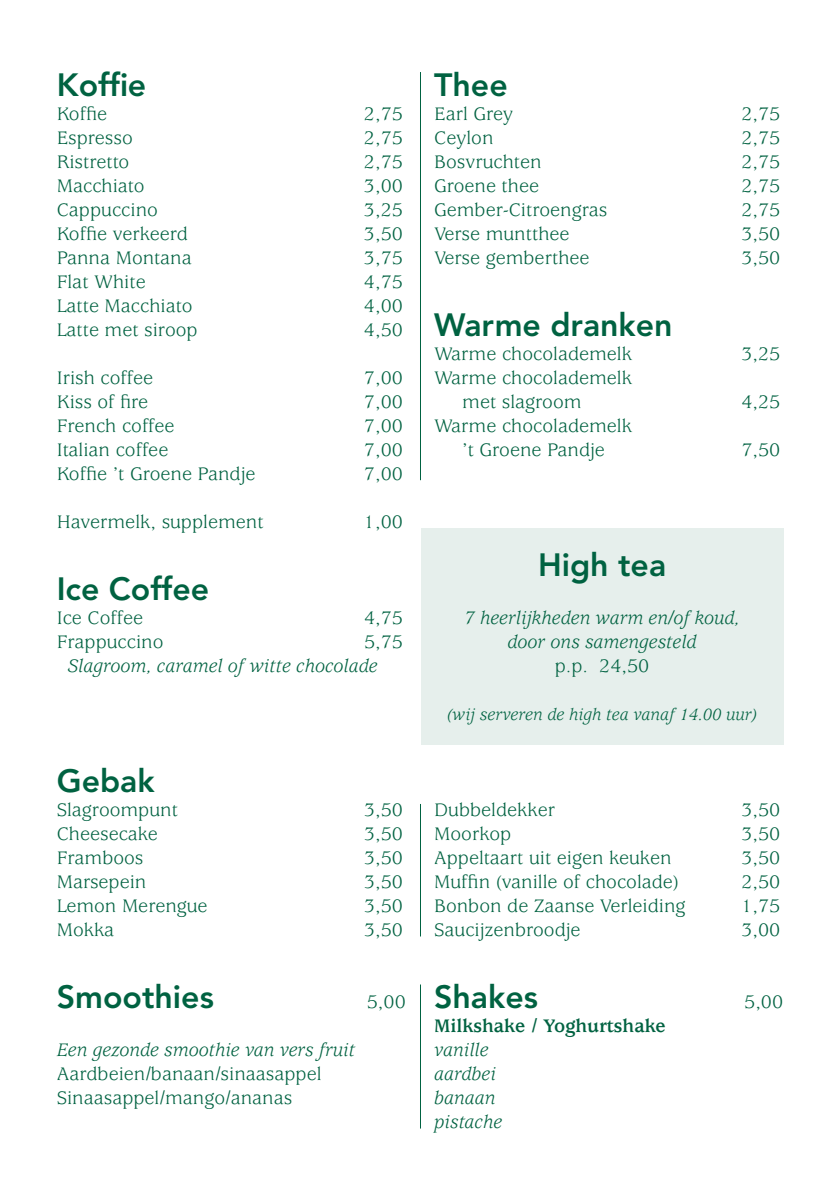
<style>
.page{position:relative;width:840px;height:1191px;background:#fff}
.page>*{position:absolute;margin:0;border:0;box-sizing:border-box;transform-origin:0 0}
.t1{font:800 32px "Avenir LT Std";color:#006241}
.t2{font:20px/24px "Usherwood Std";color:#006241}
.t3{font:italic 20px/24px "Usherwood Std";color:#006241;text-align:center}
.t4{font:700 20px "Usherwood Std";color:#006241}
.t5{font:italic 18px "Usherwood Std";color:#006241}
</style>
<div class="page">
<div style="left:421px;top:528px;width:361px;height:216px;background:#e6efec"></div>
<hr style="left:420px;top:72px;width:1px;height:408px;background:#006241">
<hr style="left:420px;top:804px;width:1px;height:132px;background:#006241">
<hr style="left:420px;top:984px;width:1px;height:144px;background:#006241">
<h1 class="t1" style="left:57px;top:66px;width:91px">Koffie</h1>
<p class="t2" style="left:57px;top:103px;width:52px">Koffie</p>
<p class="t2" style="left:364px;top:103px;width:40px">2,75</p>
<p class="t2" style="left:57px;top:127px;width:77px">Espresso</p>
<p class="t2" style="left:364px;top:127px;width:40px">2,75</p>
<p class="t2" style="left:57px;top:151px;width:74px">Ristretto</p>
<p class="t2" style="left:364px;top:151px;width:40px">2,75</p>
<p class="t2" style="left:57px;top:175px;width:89px">Macchiato</p>
<p class="t2" style="left:364px;top:175px;width:40px">3,00</p>
<p class="t2" style="left:57px;top:199px;width:103px">Cappuccino</p>
<p class="t2" style="left:364px;top:199px;width:40px">3,25</p>
<p class="t2" style="left:57px;top:223px;width:133px">Koffie verkeerd</p>
<p class="t2" style="left:364px;top:223px;width:40px">3,50</p>
<p class="t2" style="left:57px;top:247px;width:136px">Panna Montana</p>
<p class="t2" style="left:364px;top:247px;width:40px">3,75</p>
<p class="t2" style="left:57px;top:271px;width:90px">Flat White</p>
<p class="t2" style="left:364px;top:271px;width:40px">4,75</p>
<p class="t2" style="left:57px;top:295px;width:137px">Latte Macchiato</p>
<p class="t2" style="left:364px;top:295px;width:40px">4,00</p>
<p class="t2" style="left:57px;top:319px;width:142px">Latte met siroop</p>
<p class="t2" style="left:364px;top:319px;width:40px">4,50</p>
<p class="t2" style="left:57px;top:367px;width:98px">Irish coffee</p>
<p class="t2" style="left:364px;top:367px;width:40px">7,00</p>
<p class="t2" style="left:57px;top:391px;width:93px">Kiss of fire</p>
<p class="t2" style="left:364px;top:391px;width:40px">7,00</p>
<p class="t2" style="left:57px;top:415px;width:119px">French coffee</p>
<p class="t2" style="left:364px;top:415px;width:40px">7,00</p>
<p class="t2" style="left:57px;top:439px;width:113px">Italian coffee</p>
<p class="t2" style="left:364px;top:439px;width:40px">7,00</p>
<p class="t2" style="left:57px;top:463px;width:200px">Koffie ’t Groene Pandje</p>
<p class="t2" style="left:364px;top:463px;width:40px">7,00</p>
<p class="t2" style="left:57px;top:511px;width:208px">Havermelk, supplement</p>
<p class="t2" style="left:364px;top:511px;width:40px">1,00</p>
<h1 class="t1" style="left:57px;top:570px;width:154px">Ice Coffee</h1>
<p class="t2" style="left:57px;top:607px;width:88px">Ice Coffee</p>
<p class="t2" style="left:364px;top:607px;width:40px">4,75</p>
<p class="t2" style="left:57px;top:631px;width:108px">Frappuccino</p>
<p class="t2" style="left:364px;top:631px;width:40px">5,75</p>
<p class="t3" style="left:68px;top:655px;width:311px">Slagroom, caramel of witte chocolade</p>
<h1 class="t1" style="left:57px;top:762px;width:99px">Gebak</h1>
<p class="t2" style="left:57px;top:799px;width:123px">Slagroompunt</p>
<p class="t2" style="left:364px;top:799px;width:40px">3,50</p>
<p class="t2" style="left:57px;top:823px;width:103px">Cheesecake</p>
<p class="t2" style="left:364px;top:823px;width:40px">3,50</p>
<p class="t2" style="left:57px;top:847px;width:88px">Framboos</p>
<p class="t2" style="left:364px;top:847px;width:40px">3,50</p>
<p class="t2" style="left:57px;top:871px;width:91px">Marsepein</p>
<p class="t2" style="left:364px;top:871px;width:40px">3,50</p>
<p class="t2" style="left:57px;top:895px;width:152px">Lemon Merengue</p>
<p class="t2" style="left:364px;top:895px;width:40px">3,50</p>
<p class="t2" style="left:57px;top:919px;width:59px">Mokka</p>
<p class="t2" style="left:364px;top:919px;width:40px">3,50</p>
<h1 class="t1" style="left:57px;top:978px;width:158px">Smoothies</h1>
<p class="t2" style="left:366px;top:991px;width:40px">5,00</p>
<p class="t3" style="left:57px;top:1039px;width:300px">Een gezonde smoothie van vers fruit</p>
<p class="t2" style="left:57px;top:1063px;width:266px">Aardbeien/banaan/sinaasappel<br>Sinaasappel/mango/ananas</p>
<h1 class="t1" style="left:434px;top:66px;width:75px">Thee</h1>
<p class="t2" style="left:434px;top:103px;width:80px">Earl Grey</p>
<p class="t2" style="left:741px;top:103px;width:40px">2,75</p>
<p class="t2" style="left:434px;top:127px;width:61px">Ceylon</p>
<p class="t2" style="left:741px;top:127px;width:40px">2,75</p>
<p class="t2" style="left:434px;top:151px;width:109px">Bosvruchten</p>
<p class="t2" style="left:741px;top:151px;width:40px">2,75</p>
<p class="t2" style="left:434px;top:175px;width:106px">Groene thee</p>
<p class="t2" style="left:741px;top:175px;width:40px">2,75</p>
<p class="t2" style="left:434px;top:199px;width:174px">Gember-Citroengras</p>
<p class="t2" style="left:741px;top:199px;width:40px">2,75</p>
<p class="t2" style="left:434px;top:223px;width:137px">Verse muntthee</p>
<p class="t2" style="left:741px;top:223px;width:40px">3,50</p>
<p class="t2" style="left:434px;top:247px;width:157px">Verse gemberthee</p>
<p class="t2" style="left:741px;top:247px;width:40px">3,50</p>
<h1 class="t1" style="left:434px;top:306px;width:240px">Warme dranken</h1>
<p class="t2" style="left:434px;top:343px;width:199px">Warme chocolademelk</p>
<p class="t2" style="left:741px;top:343px;width:40px">3,25</p>
<p class="t2" style="left:462px;top:367px;width:171px;text-indent:-28px">Warme chocolademelk met slagroom</p>
<p class="t2" style="left:741px;top:391px;width:40px">4,25</p>
<p class="t2" style="left:434px;top:415px;width:199px;text-align:center">Warme chocolademelk ’t Groene Pandje</p>
<p class="t2" style="left:741px;top:439px;width:40px">7,50</p>
<h1 class="t1" style="left:537px;top:546px;width:130px">High tea</h1>
<p class="t3" style="left:464px;top:607px;width:277px">7 heerlijkheden warm en/of koud, door ons samengesteld</p>
<p class="t2" style="left:554px;top:655px;width:96px">p.p. 24,50</p>
<p class="t5" style="left:447px;top:705px;width:311px">(wij serveren de high tea vanaf 14.00 uur)</p>
<p class="t2" style="left:434px;top:799px;width:122px">Dubbeldekker</p>
<p class="t2" style="left:741px;top:799px;width:40px">3,50</p>
<p class="t2" style="left:434px;top:823px;width:79px">Moorkop</p>
<p class="t2" style="left:741px;top:823px;width:40px">3,50</p>
<p class="t2" style="left:434px;top:847px;width:239px">Appeltaart uit eigen keuken</p>
<p class="t2" style="left:741px;top:847px;width:40px">3,50</p>
<p class="t2" style="left:434px;top:871px;width:246px">Muffin (vanille of chocolade)</p>
<p class="t2" style="left:741px;top:871px;width:40px">2,50</p>
<p class="t2" style="left:434px;top:895px;width:253px">Bonbon de Zaanse Verleiding</p>
<p class="t2" style="left:741px;top:895px;width:40px">1,75</p>
<p class="t2" style="left:434px;top:919px;width:148px">Saucijzenbroodje</p>
<p class="t2" style="left:741px;top:919px;width:40px">3,00</p>
<h1 class="t1" style="left:434px;top:978px;width:105px">Shakes</h1>
<p class="t2" style="left:743px;top:991px;width:40px">5,00</p>
<p class="t4" style="left:434px;top:1015px;width:233px">Milkshake / Yoghurtshake</p>
<p class="t3" style="left:434px;top:1039px;width:70px;text-align:left">vanille aardbei banaan pistache</p>
</div>
